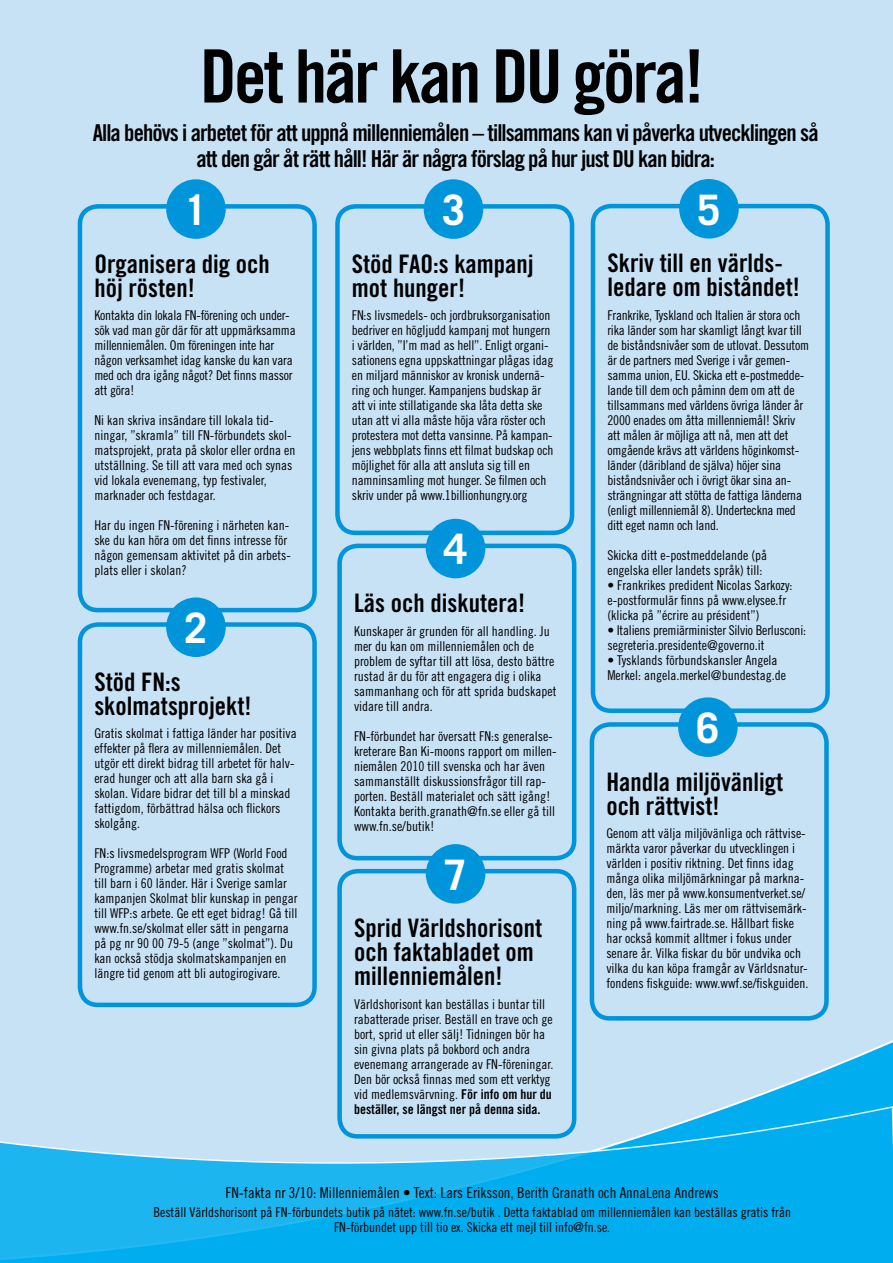
<style>
.page{position:relative;width:893px;height:1263px;background:#c7e1f5}
.page>*{position:absolute;margin:0;border:0;box-sizing:border-box;transform-origin:0 0}
.t1{font:73.65px "Trade Gothic Bold Cond Twenty";letter-spacing:-.04em;color:#000}
.t2{font:700 42px "Trade Gothic";color:#fff}
.t3{font:25.5px/24px "Trade Gothic Bold Cond Twenty";color:#000}
.t4{font:23.25px/25.5px "Trade Gothic Bold Cond Twenty";letter-spacing:-.04em;color:#000;text-align:center}
.t5{font:15px "Trade Gothic Cond Eighteen";color:#000}
.t6{font:13.5px/15px "Trade Gothic Cond Eighteen";color:#000}
.t7{font:13.5px "Trade Gothic Bold Cond Twenty";color:#000}
.s1{font-family:"Trade Gothic Bold Cond Twenty"}
</style>
<div class="page">
<svg style="left:576px;top:1010px;width:317px;height:95px"></svg>
<div style="left:166px;top:179px;width:60px;height:60px;background:#0095da;border-radius:50%"></div>
<div style="left:166px;top:597px;width:60px;height:60px;background:#0095da;border-radius:50%"></div>
<div style="left:424px;top:179px;width:59px;height:60px;background:#0095da;border-radius:50%"></div>
<div style="left:426px;top:519px;width:59px;height:59px;background:#0095da;border-radius:50%"></div>
<div style="left:679px;top:179px;width:60px;height:60px;background:#0095da;border-radius:50%"></div>
<div style="left:678px;top:697px;width:60px;height:60px;background:#0095da;border-radius:50%"></div>
<div style="left:426px;top:844px;width:59px;height:60px;background:#0095da;border-radius:50%"></div>
<div style="left:78px;top:204px;width:239px;height:408px;border:4px solid #0095da;border-radius:18px"></div>
<div style="left:78px;top:622px;width:239px;height:385px;border:4px solid #0095da;border-radius:18px"></div>
<div style="left:335px;top:204px;width:239px;height:331px;border:4px solid #0095da;border-radius:18px"></div>
<div style="left:337px;top:544px;width:239px;height:316px;border:4px solid #0095da;border-radius:18px"></div>
<div style="left:591px;top:204px;width:239px;height:509px;border:4px solid #0095da;border-radius:18px"></div>
<div style="left:590px;top:722px;width:239px;height:298px;border:4px solid #0095da;border-radius:18px"></div>
<div style="left:337px;top:869px;width:239px;height:269px;border:4px solid #0095da;border-radius:18px"></div>
<svg style="left:0;top:1105px;width:893px;height:158px"></svg>
<h1 class="t1" style="left:200px;top:32px;width:506px">Det här kan DU göra!</h1>
<h3 class="t4" style="left:93px;top:120px;width:727px">Alla behövs i arbetet för att uppnå millenniemålen – tillsammans kan vi påverka utvecklingen så att den går åt rätt håll! Här är några förslag på hur just DU kan bidra:</h3>
<h2 class="t2" style="left:184px;top:184px;width:25px">1</h2>
<h2 class="t2" style="left:442px;top:184px;width:25px">3</h2>
<h2 class="t2" style="left:697px;top:184px;width:25px">5</h2>
<h3 class="t3" style="left:94px;top:251px;width:177px">Organisera dig och höj rösten!</h3>
<p class="t6" style="left:94px;top:308px;width:203px">Kontakta din lokala FN-förening och under&shy;sök vad man gör där för att uppmärksamma millenniemålen. Om föreningen inte har någon verksamhet idag kanske du kan vara med och dra igång något? Det finns massor att göra!</p>
<p class="t6" style="left:94px;top:413px;width:202px">Ni kan skriva insändare till lokala tid&shy;ningar, ”skramla” till FN-förbundets skol&shy;matsprojekt, prata på skolor eller ordna en utställning. Se till att vara med och synas vid lokala evenemang, typ festivaler, marknader och festdagar.</p>
<p class="t6" style="left:94px;top:518px;width:198px">Har du ingen FN-förening i närheten kan&shy;ske du kan höra om det finns intresse för någon gemensam aktivitet på din arbets&shy;plats eller i skolan?</p>
<h2 class="t2" style="left:184px;top:602px;width:25px">2</h2>
<h3 class="t3" style="left:94px;top:669px;width:159px">Stöd FN:s skolmatsprojekt!</h3>
<p class="t6" style="left:94px;top:726px;width:204px">Gratis skolmat i fattiga länder har positiva effekter på flera av millenniemålen. Det utgör ett direkt bidrag till arbetet för halv&shy;erad hunger och att alla barn ska gå i skolan. Vidare bidrar det till bl a minskad fattigdom, förbättrad hälsa och flickors skolgång.</p>
<p class="t6" style="left:94px;top:846px;width:205px">FN:s livsmedelsprogram WFP (World Food Programme) arbetar med gratis skolmat till barn i 60 länder. Här i Sverige samlar kampanjen Skolmat blir kunskap in pengar till WFP:s arbete. Ge ett eget bidrag! Gå till www.fn.se/skolmat eller sätt in pengarna på pg nr 90 00 79-5 (ange ”skolmat”). Du kan också stödja skolmatskampanjen en längre tid genom att bli autogirogivare.</p>
<h3 class="t3" style="left:352px;top:251px;width:183px">Stöd FAO :s kampanj mot hunger!</h3>
<p class="t6" style="left:352px;top:308px;width:203px">FN:s livsmedels- och jordbruksorganisation bedriver en högljudd kampanj mot hungern i världen, ”I’m mad as hell”. Enligt organi&shy;sationens egna uppskattningar plågas idag en miljard människor av kronisk undernä&shy;ring och hunger. Kampanjens budskap är att vi inte stillatigande ska låta detta ske utan att vi alla måste höja våra röster och protestera mot detta vansinne. På kampan&shy;jens webbplats finns ett filmat budskap och möjlighet för alla att ansluta sig till en namninsamling mot hunger. Se filmen och skriv under på www.1billionhungry.org</p>
<h2 class="t2" style="left:444px;top:523px;width:25px">4</h2>
<h3 class="t3" style="left:354px;top:591px;width:173px">Läs och diskutera!</h3>
<p class="t6" style="left:354px;top:623px;width:204px">Kunskaper är grunden för all handling. Ju mer du kan om millenniemålen och de problem de syftar till att lösa, desto bättre rustad är du för att engagera dig i olika sammanhang och för att sprida budskapet vidare till andra.</p>
<p class="t6" style="left:354px;top:728px;width:204px">FN-förbundet har översatt FN:s generalse&shy;kreterare Ban Ki-moons rapport om millen&shy;niemålen 2010 till svenska och har även sammanställt diskussionsfrågor till rap&shy;porten. Beställ materialet och sätt igång!<br>Kontakta berith.granath@fn.se eller gå till www.fn.se/butik!</p>
<h2 class="t2" style="left:444px;top:849px;width:25px">7</h2>
<h3 class="t3" style="left:354px;top:916px;width:190px">Sprid Världshorisont och faktabladet om millenniemålen!</h3>
<p class="t6" style="left:354px;top:996px;width:201px">Världshorisont kan beställas i buntar till rabatterade priser. Beställ en trave och ge bort, sprid ut eller sälj! Tidningen bör ha sin givna plats på bokbord och andra evenemang arrangerade av FN-föreningar.<br>Den bör också finnas med som ett verktyg vid medlemsvärvning. <span class="s1">För info om hur du</span></p>
<p class="t7" style="left:354px;top:1101px;width:188px">beställer, se längst ner på denna sida.</p>
<h3 class="t3" style="left:607px;top:251px;width:194px">Skriv till en världs&shy;ledare om biståndet!</h3>
<p class="t6" style="left:607px;top:307px;width:203px">Frankrike, Tyskland och Italien är stora och rika länder som har skamligt långt kvar till de biståndsnivåer som de utlovat. Dessutom är de partners med Sverige i vår gemen&shy;samma union, EU. Skicka ett e-postmedde&shy;lande till dem och påminn dem om att de tillsammans med världens övriga länder år 2000 enades om åtta millenniemål! Skriv att målen är möjliga att nå, men att det omgående krävs att världens höginkomst&shy;länder (däribland de själva) höjer sina biståndsnivåer och i övrigt ökar sina an&shy;strängningar att stötta de fattiga länderna (enligt millenniemål 8). Underteckna med ditt eget namn och land.</p>
<p class="t6" style="left:607px;top:547px;width:161px">Skicka ditt e-postmeddelande (på engelska eller landets språk) till:</p>
<p class="t6" style="left:607px;top:577px;width:187px">• Frankrikes predident N icolas Sarkozy: e-postformulär finns på www.elysee.fr (klicka på ”écrire au président”)</p>
<p class="t6" style="left:607px;top:622px;width:200px">• Italiens premiärminister Silvio Berlusconi: segreteria.presidente@governo.it</p>
<p class="t6" style="left:607px;top:652px;width:180px">• Tysklands förbundskansler Angela<br>Merkel: angela.merkel@bundestag.de</p>
<h2 class="t2" style="left:696px;top:702px;width:25px">6</h2>
<h3 class="t3" style="left:606px;top:769px;width:178px">Handla miljövänligt och rättvist!</h3>
<p class="t6" style="left:606px;top:826px;width:203px">Genom att välja miljövänliga och rättvise&shy;märkta varor påverkar du utvecklingen i världen i positiv riktning. Det finns idag många olika miljömärkningar på markna&shy;den, läs mer på www.konsumentverket.se/ miljo/markning. Läs mer om rättvisemärk&shy;ning på www.fairtrade.se. Hållbart fiske har också kommit alltmer i fokus under senare år. Vilka fiskar du bör undvika och vilka du kan köpa framgår av Världsnatur&shy;fondens fiskguide: www.wwf.se/fiskguiden.</p>
<p class="t5" style="left:226px;top:1183px;width:495px">FN-fakta nr 3/10: Millenniemålen • Text: Lars Eriksson, Berith Granath och AnnaLena Andrews</p>
<p class="t6" style="left:153px;top:1204px;width:639px;text-align:center">Beställ Världshorisont på FN-förbundets butik på nätet: www.fn.se/butik . Detta faktablad om millenniemålen kan beställas gratis från<br>FN-förbundet upp till tio ex. Skicka ett mejl till info@fn.se.</p>
</div>
